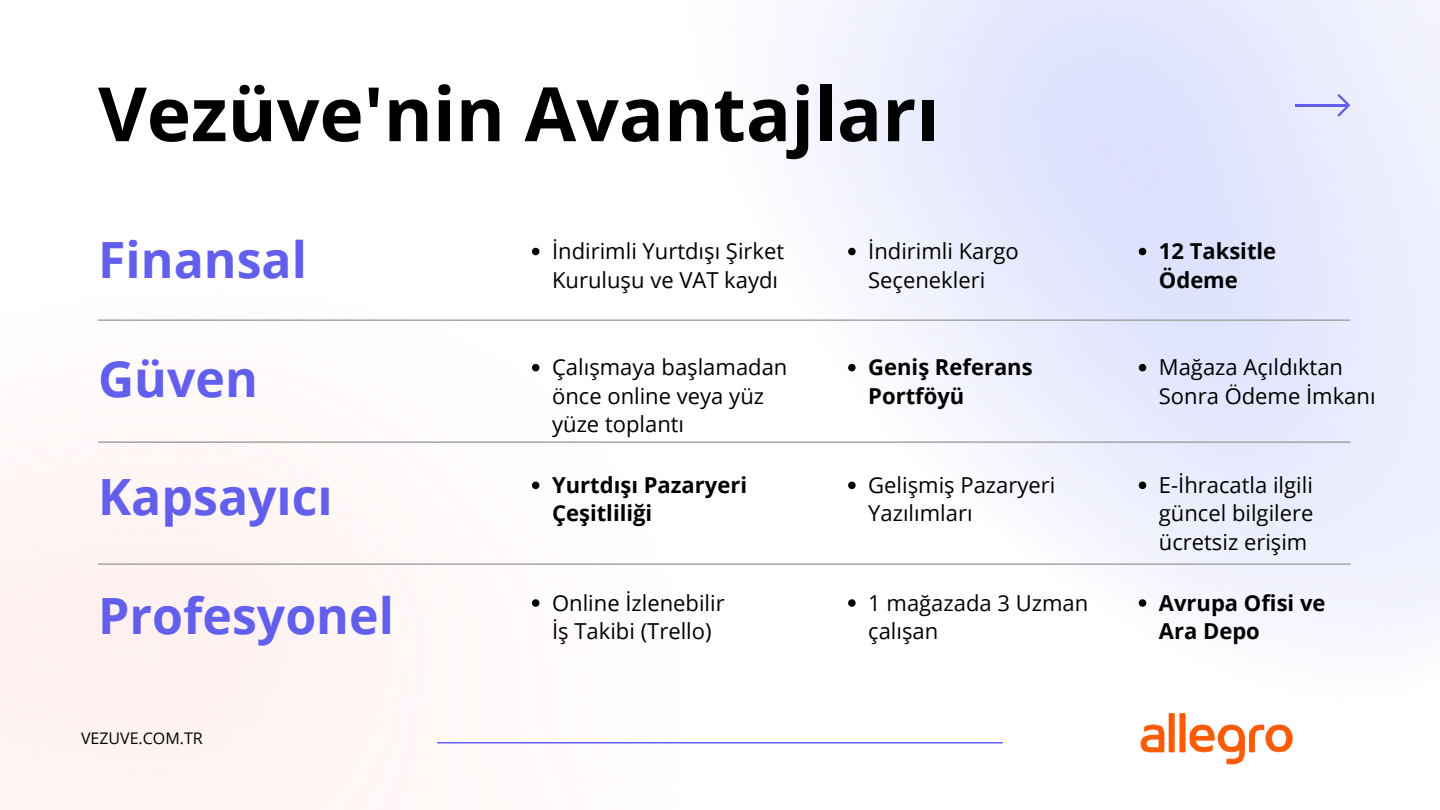
<style>
.page{position:relative;width:1440px;height:810px;background:#fff}
.page>*{position:absolute;margin:0;border:0;box-sizing:border-box;transform-origin:0 0}
.t1{font:700 75px "Open Sans";color:#000}
.t2{font:700 50px "Open Sans";color:#635fed}
.t3{font:22px/28.5px "Open Sans";color:#000}
.t4{font:700 22px/28.5px "Open Sans";color:#000}
.t5{font:16px "Open Sans";color:#000}
</style>
<div class="page">
<img style="left:813px;top:0;width:627px;height:629px">
<hr style="left:437px;top:742px;width:566px;height:2px;background:#635fed">
<hr style="left:98px;top:319px;width:1252px;height:2px;background:#a6a6a6">
<hr style="left:98px;top:441px;width:1252px;height:2px;background:#a6a6a6">
<hr style="left:98px;top:563px;width:1252px;height:2px;background:#a6a6a6">
<svg style="left:532px;top:248px;width:7px;height:7px"></svg>
<svg style="left:532px;top:364px;width:7px;height:7px"></svg>
<svg style="left:532px;top:482px;width:7px;height:7px"></svg>
<svg style="left:848px;top:248px;width:8px;height:7px"></svg>
<svg style="left:848px;top:364px;width:8px;height:7px"></svg>
<svg style="left:848px;top:482px;width:8px;height:7px"></svg>
<svg style="left:1139px;top:248px;width:7px;height:7px"></svg>
<svg style="left:1139px;top:364px;width:7px;height:7px"></svg>
<svg style="left:1139px;top:482px;width:7px;height:7px"></svg>
<svg style="left:532px;top:599px;width:7px;height:8px"></svg>
<svg style="left:848px;top:599px;width:8px;height:8px"></svg>
<svg style="left:1139px;top:599px;width:7px;height:8px"></svg>
<hr style="left:1296px;top:104px;width:53px;height:2px;background:#635fed">
<svg style="left:1337px;top:94px;width:13px;height:23px"></svg>
<img style="left:1140px;top:713px;width:153px;height:52px">
<h1 class="t1" style="left:98px;top:61px;width:843px">Vezüve'nin Avantajları</h1>
<h2 class="t2" style="left:98px;top:224px;width:210px">Finansal</h2>
<h2 class="t2" style="left:98px;top:343px;width:161px">Güven</h2>
<h2 class="t2" style="left:98px;top:462px;width:236px">Kapsayıcı</h2>
<p class="t3" style="left:552px;top:236px;width:234px">İndirimli Yurtdışı Şirket<br>Kuruluşu ve VAT kaydı</p>
<p class="t3" style="left:552px;top:352px;width:237px">Çalışmaya başlamadan önce online veya yüz yüze toplantı</p>
<p class="t4" style="left:552px;top:470px;width:197px">Yurtdışı Pazaryeri<br>Çeşitliliği</p>
<p class="t3" style="left:868px;top:236px;width:152px">İndirimli Kargo<br>Seçenekleri</p>
<p class="t4" style="left:868px;top:352px;width:166px">Geniş Referans<br>Portföyü</p>
<p class="t3" style="left:868px;top:470px;width:189px">Gelişmiş Pazaryeri<br>Yazılımları</p>
<p class="t4" style="left:1159px;top:236px;width:119px">12 Taksitle<br>Ödeme</p>
<p class="t3" style="left:1159px;top:352px;width:218px">Mağaza Açıldıktan<br>Sonra Ödeme İmkanı</p>
<p class="t3" style="left:1159px;top:470px;width:156px;text-align:justify">E-İhracatla ilgili güncel bilgilere ücretsiz erişim</p>
<h2 class="t2" style="left:98px;top:581px;width:297px">Profesyonel</h2>
<p class="t5" style="left:81px;top:727px;width:123px">VEZUVE.COM.TR</p>
<p class="t3" style="left:552px;top:588px;width:174px">Online İzlenebilir<br>İş Takibi (Trello)</p>
<p class="t3" style="left:868px;top:588px;width:221px">1 mağazada 3 Uzman çalışan</p>
<p class="t4" style="left:1159px;top:588px;width:168px">Avrupa Ofisi ve<br>Ara Depo</p>
</div>
